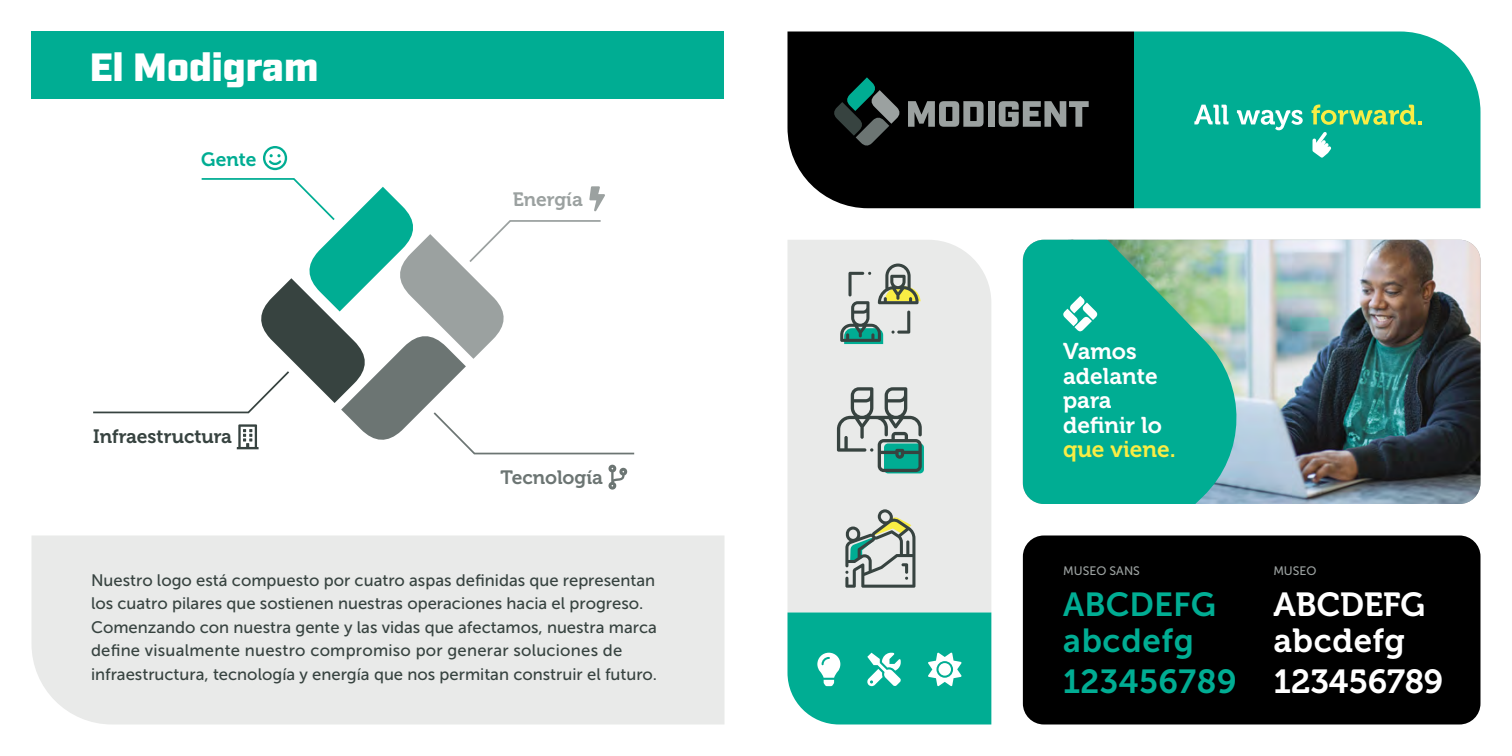
<style>
.page{position:relative;width:1512px;height:756px;background:#fff}
.page>*{position:absolute;margin:0;border:0;box-sizing:border-box;transform-origin:0 0}
.t1{font:900 39.38px "Industry";color:#fff}
.t2{font:33.25px/35.9px "Museo Sans 700";color:#00ad93}
.t3{font:33.25px/35.9px "Museo 700";color:#fff}
.t4{font:22.75px/24.5px "Museo 700";color:#fff}
.t5{font:22.75px "Museo 700";color:#f9ed44}
.t6{font:19.25px "Museo 700";color:#374340}
.t7{font:19.25px "Museo 700";color:#6c7573}
.t8{font:19.25px "Museo 700";color:#9ba1a0}
.t9{font:19.25px "Museo 700";color:#00ad93}
.t10{font:16.62px/23.6px "Museo Sans 500";color:#374340}
.t11{font:12.25px "Museo Sans 500";color:#9ba1a0}
</style>
<div class="page">
<div style="left:1134px;top:32px;width:346px;height:176px;background:#00ad93"></div>
<div style="left:788px;top:32px;width:346px;height:176px;background:#000"></div>
<div style="left:32px;top:536px;width:692px;height:188px;background:#e9eae9"></div>
<div style="left:788px;top:240px;width:203px;height:372px;background:#e9eae9"></div>
<div style="left:1023px;top:536px;width:457px;height:188px;background:#000;border-radius:21px"></div>
<img style="left:1248px;top:240px;width:232px;height:264px">
<svg style="left:1023px;top:240px;width:225px;height:264px;background:#25b299"></svg>
<svg style="left:1312px;top:132px;width:19px;height:26px"></svg>
<div style="left:32px;top:32px;width:692px;height:67px;background:#00ad93"></div>
<svg style="left:840px;top:264px;width:81px;height:80px;background:#b4c1b7"></svg>
<svg style="left:845px;top:509px;width:70px;height:79px;background:#afb7af"></svg>
<div style="left:884px;top:443px;width:40px;height:30px;background:#00ad93;border-radius:4px"></div>
<svg style="left:837px;top:387px;width:85px;height:85px;background:#9fb4b0"></svg>
<svg style="left:788px;top:612px;width:203px;height:112px;background:#1ab59d"></svg>
<svg style="left:263px;top:146px;width:24px;height:24px"></svg>
<svg style="left:608px;top:465px;width:19px;height:25px"></svg>
<svg style="left:93px;top:178px;width:542px;height:277px"></svg>
<svg style="left:833px;top:77px;width:67px;height:70px;background:#203431"></svg>
<svg style="left:908px;top:101px;width:76px;height:26px;background:#686c6c"></svg>
<div style="left:988px;top:101px;width:7px;height:26px;background:#9ba1a0"></div>
<svg style="left:999px;top:101px;width:90px;height:26px;background:#5f6362"></svg>
<svg style="left:1194px;top:105px;width:35px;height:19px"></svg>
<svg style="left:1237px;top:110px;width:66px;height:20px"></svg>
<svg style="left:1312px;top:105px;width:110px;height:20px;background:#5ec574"></svg>
<svg style="left:1063px;top:296px;width:35px;height:36px"></svg>
<h1 class="t1" style="left:90px;top:44px;width:230px">El Modigram</h1>
<p class="t9" style="left:201px;top:149px;width:57px">Gente</p>
<p class="t6" style="left:93px;top:426px;width:140px">Infraestructura</p>
<p class="t8" style="left:513px;top:189px;width:72px">Energía</p>
<p class="t7" style="left:501px;top:466px;width:104px">Tecnología</p>
<p class="t10" style="left:91px;top:568px;width:568px">Nuestro logo está compuesto por cuatro aspas definidas que representan los cuatro pilares que sostienen nuestras operaciones hacia el progreso.<br>Comenzando con nuestra gente y las vidas que afectamos, nuestra marca define visualmente nuestro compromiso por generar soluciones de infraestructura, tecnología y energía que nos permitan construir el futuro.</p>
<h3 class="t4" style="left:1063px;top:340px;width:100px">Vamos adelante para definir lo</h3>
<h3 class="t5" style="left:1063px;top:437px;width:114px">que viene.</h3>
<p class="t11" style="left:1063px;top:564px;width:78px">MUSEO SANS</p>
<p class="t11" style="left:1273px;top:564px;width:45px">MUSEO</p>
<h2 class="t2" style="left:1063px;top:587px;width:154px">ABCDEFG abcdefg</h2>
<h2 class="t2" style="left:1063px;top:663px;width:175px">123456789</h2>
<h2 class="t3" style="left:1273px;top:587px;width:153px">ABCDEFG abcdefg</h2>
<h2 class="t3" style="left:1273px;top:664px;width:171px">123456789</h2>
</div>
